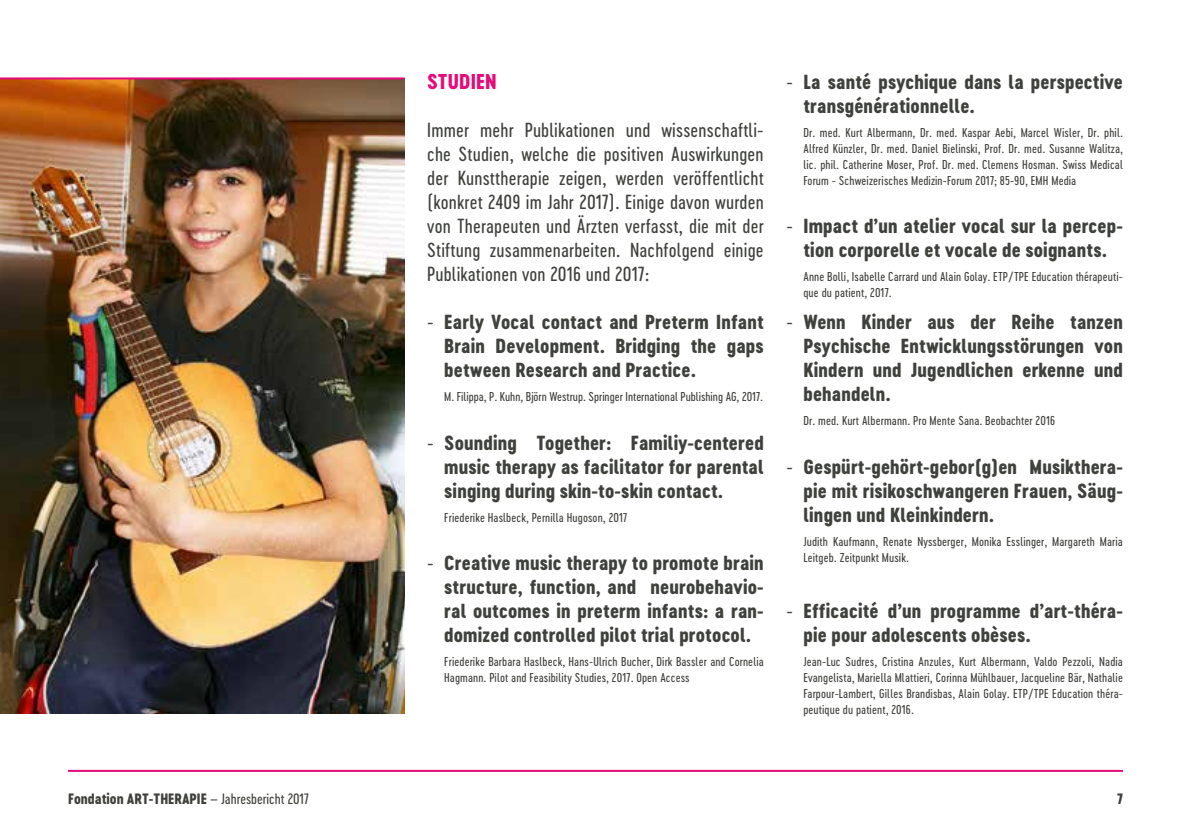
<style>
.page{position:relative;width:1191px;height:840px;background:#fff}
.page>*{position:absolute;margin:0;border:0;box-sizing:border-box;transform-origin:0 0}
.t1{font:20px "Cervo Neue Extra Bold Neue";letter-spacing:.01em;color:#e60b7a}
.t2{font:19px/24px "Cervo Neue Extra Bold Neue";letter-spacing:.01em;color:#3f413c;text-align:justify}
.t3{font:19px/24px "Cervo Neue Regular Neue";letter-spacing:.01em;color:#3f413c;text-align:justify}
.t4{font:14px "Cervo Neue Extra Bold Neue";color:#3f413c}
.t5{font:12px/16px "Cervo Neue Regular Neue";letter-spacing:.01em;color:#3f413c}
.s1{font-family:"Cervo Neue Regular Neue"}
</style>
<div class="page">
<hr style="left:68px;top:769px;width:1055px;height:2px;background:#e60b7a">
<img style="left:0;top:79px;width:404px;height:634px">
<hr style="left:0;top:77px;width:404px;height:2px;background:#e60b7a">
<h1 class="t1" style="left:427px;top:67px;width:71px">STUDIEN</h1>
<p class="t3" style="left:427px;top:118px;width:338px">Immer mehr Publikationen und wissenschaftli&shy;che Studien, welche die positiven Auswirkungen der Kunsttherapie zeigen, werden veröffentlicht (konkret 2409 im Jahr 2017). Einige davon wurden von Therapeuten und Ärzten verfasst, die mit der Stiftung zusammenarbeiten. Nachfolgend einige Publikationen von 2016 und 2017:</p>
<h2 class="t2" style="left:444px;top:310px;width:321px;text-indent:-17px"><span class="s1">-</span> Early Vocal contact and Preterm Infant Brain Development. Bridging the gaps between Research and Practice.</h2>
<p class="t5" style="left:444px;top:388px;width:320px">M. Filippa, P. Kuhn, Björn Westrup. Springer International Publishing AG, 2017.</p>
<h2 class="t2" style="left:444px;top:430px;width:321px;text-indent:-17px"><span class="s1">-</span> Sounding Together: Familiy-centered music therapy as facilitator for parental singing during skin-to-skin contact.</h2>
<p class="t5" style="left:444px;top:508px;width:184px">Friederike Haslbeck, Pernilla Hugoson, 2017</p>
<h2 class="t2" style="left:444px;top:550px;width:321px;text-indent:-17px"><span class="s1">-</span> Creative music therapy to promote brain structure, function, and neurobehavio&shy;ral outcomes in preterm infants: a ran&shy;domized controlled pilot trial protocol.</h2>
<p class="t5" style="left:444px;top:652px;width:321px">Friederike Barbara Haslbeck, Hans-Ulrich Bucher, Dirk Bassler and Cornelia<br>Hagmann. Pilot and Feasibility Studies, 2017. Open Access</p>
<h2 class="t2" style="left:803px;top:70px;width:321px;text-indent:-17px"><span class="s1">-</span> La santé psychique dans la perspective transgénérationnelle.</h2>
<p class="t5" style="left:803px;top:124px;width:321px;text-align:justify">Dr. med. Kurt Albermann, Dr. med. Kaspar Aebi, Marcel Wisler, Dr. phil.<br>Alfred Künzler, Dr. med. Daniel Bielinski, Prof. Dr. med. Susanne Walitza, lic. phil. Catherine Moser, Prof. Dr. med. Clemens Hosman. Swiss Medical Forum - Schweizerisches Medizin-Forum 2017; 85-90, EMH Media</p>
<h2 class="t2" style="left:786px;top:214px;width:338px;text-align:center"><span class="s1">-</span> Impact d’un atelier vocal sur la percep&shy;tion corporelle et vocale de soignants.</h2>
<p class="t5" style="left:803px;top:268px;width:321px">Anne Bolli, Isabelle Carrard und Alain Golay. ETP/TPE Education thérapeuti&shy;que du patient, 2017.</p>
<h2 class="t2" style="left:803px;top:310px;width:321px;text-indent:-17px"><span class="s1">-</span> Wenn Kinder aus der Reihe tanzen Psychische Entwicklungsstörungen von Kindern und Jugendlichen erkenne und behandeln.</h2>
<p class="t5" style="left:803px;top:412px;width:253px">Dr. med. Kurt Albermann. Pro Mente Sana. Beobachter 2016</p>
<h2 class="t2" style="left:803px;top:454px;width:321px;text-indent:-17px"><span class="s1">-</span> Gespürt-gehört-gebor(g)en Musikthera&shy;pie mit risikoschwangeren Frauen, Säug&shy;lingen und Kleinkindern.</h2>
<p class="t5" style="left:803px;top:532px;width:321px">Judith Kaufmann, Renate Nyssberger, Monika Esslinger, Margareth Maria<br>Leitgeb. Zeitpunkt Musik.</p>
<h2 class="t2" style="left:803px;top:598px;width:321px;text-indent:-17px"><span class="s1">-</span> Efficacité d’un programme d’art-théra&shy;pie pour adolescents obèses.</h2>
<p class="t5" style="left:803px;top:652px;width:321px;text-align:justify">Jean-Luc Sudres, Cristina Anzules, Kurt Albermann, Valdo Pezzoli, Nadia Evangelista, Mariella Mlattieri, Corinna Mühlbauer, Jacqueline Bär, Nathalie Farpour-Lambert, Gilles Brandisbas, Alain Golay. ETP/TPE Education théra&shy;peutique du patient, 2016.</p>
<p class="t4" style="left:68px;top:788px;width:242px">Fondation ART-THERAPIE <span class="s1">– Jahresbericht 2017</span></p>
<p class="t4" style="left:1117px;top:788px;width:7px">7</p>
</div>
